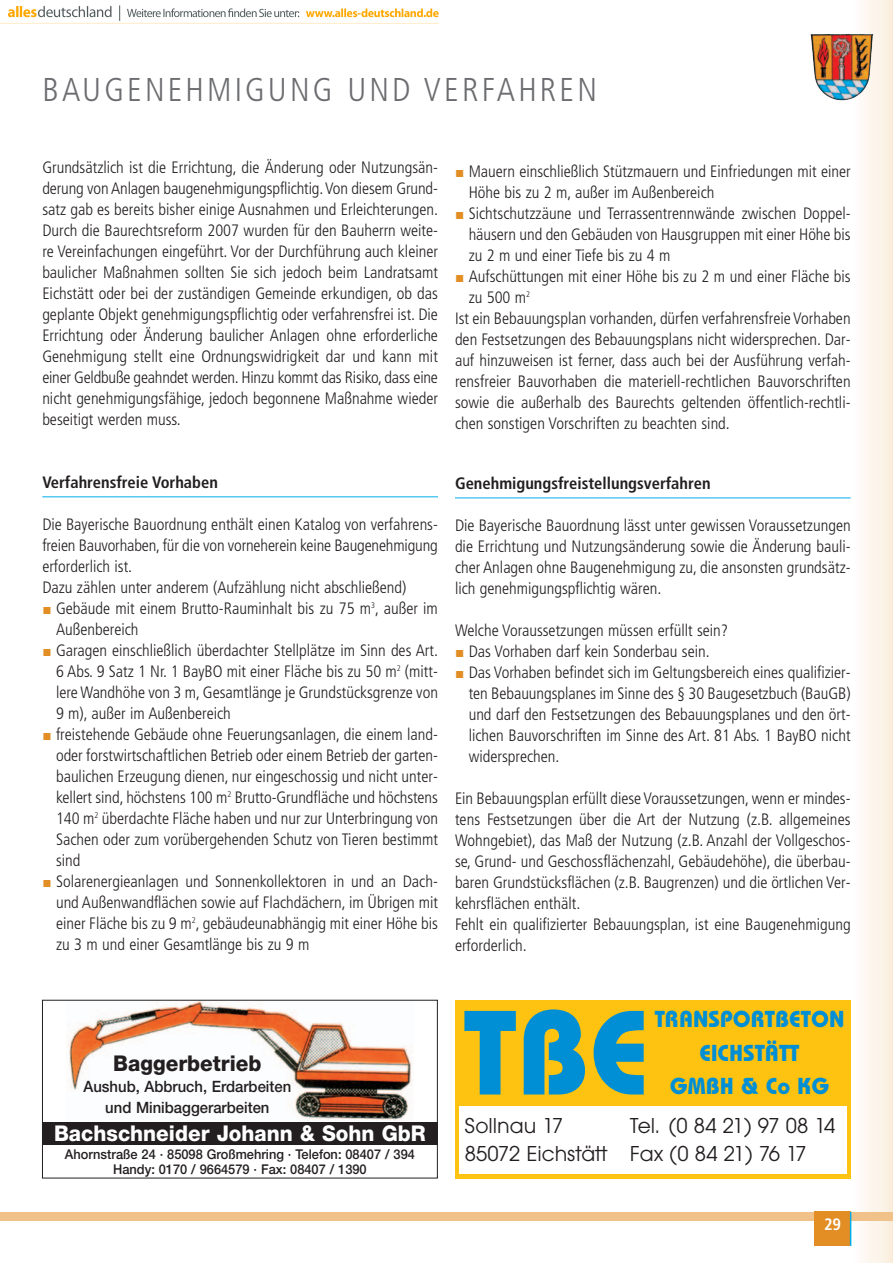
<style>
.page{position:relative;width:893px;height:1263px;background:#fff}
.page>*{position:absolute;margin:0;border:0;box-sizing:border-box;transform-origin:0 0}
.t1{font:119.55px "Bauhaus Bold+OLEKCV";color:#008fd5}
.t2{font:300 condensed 33px "Frutiger";letter-spacing:.095em;color:#6c6d70}
.t3{font:23.1px/33.5px "Bauhaus Bold+OLEKCV";color:#008fd5;text-align:center}
.t4{font:22.5px/28px "Avant Garde Gothic Itc T Book+BXEQPC";color:#231f20}
.t5{font:21.75px "Helvetica Neue Heavy+BBWYGU";color:#fff;scale:.95 1}
.t6{font:21.75px "Helvetica Neue Heavy+BBWYGU";color:#231f20;scale:.95 1}
.t7{font:300 condensed 16.5px/21px "Frutiger";color:#231f20;text-align:justify}
.t8{font:700 condensed 16.5px "Frutiger";color:#231f20}
.t9{font:700 condensed 16.5px "Frutiger";color:#fff}
.t10{font:15.6px/20.7px "Helvetica Neue Medium+WOAJLU";color:#231f20;text-align:center;scale:.95 1}
.t11{font:13.5px/15px "Helvetica Neue Medium+WOAJLU";color:#231f20;text-align:center;scale:.95 1}
.s1{font-family:"European Pi Three";font-weight:400;font-stretch:normal;color:#e28e25}
</style>
<div class="page">
<div style="left:854px;top:0;width:5px;height:1263px;background:#fefdfb"></div>
<div style="left:858px;top:0;width:5px;height:1263px;background:#fdfaf7"></div>
<div style="left:862px;top:0;width:5px;height:1263px;background:#fdf8f2"></div>
<div style="left:866px;top:0;width:6px;height:1263px;background:#fcf7ee"></div>
<div style="left:871px;top:0;width:5px;height:1263px;background:#fcf5ea"></div>
<div style="left:875px;top:0;width:5px;height:1263px;background:#fcf3e6"></div>
<div style="left:877px;top:0;width:5px;height:1263px;background:#fbf2e4"></div>
<div style="left:882px;top:0;width:5px;height:1263px;background:#fbf2e5"></div>
<div style="left:886px;top:0;width:5px;height:1263px;background:#fbedda"></div>
<hr style="left:889px;top:0;width:3px;height:1263px;background:#faebd7">
<hr style="left:42px;top:496px;width:396px;height:1px;background:#00adeb">
<hr style="left:455px;top:498px;width:395px;height:1px;background:#00adeb">
<img style="left:810px;top:34px;width:63px;height:66px">
<div style="left:0;top:1212px;width:892px;height:8px;background:#f0c189"></div>
<div style="left:814px;top:1212px;width:36px;height:34px;background:#e28e25"></div>
<hr style="left:849px;top:1212px;width:2px;height:34px;background:#00adeb">
<img style="left:67px;top:1002px;width:346px;height:118px">
<div style="left:42px;top:1000px;width:396px;height:178px;border:1px solid #231f20"></div>
<div style="left:42px;top:1123px;width:396px;height:22px;background:#231f20"></div>
<div style="left:455px;top:1000px;width:395px;height:178px;background:#fec210"></div>
<div style="left:459px;top:1107px;width:387px;height:67px;background:#fff"></div>
<img style="left:0;top:5px;width:439px;height:19px">
<h2 class="t2" style="left:42px;top:77px;width:556px">BAUGENEHMIGUNG UND VERFAHREN</h2>
<p class="t7" style="left:42px;top:158px;width:397px">Grundsätzlich ist die Errichtung, die Änderung oder Nutzungsän&shy;derung von Anlagen baugenehmigungspflichtig.Von diesem Grund&shy;satz gab es bereits bisher einige Ausnahmen und Erleichterungen.<br>Durch die Baurechtsreform 2007 wurden für den Bauherrn weite&shy;re Vereinfachungen eingeführt. Vor der Durchführung auch kleiner baulicher Maßnahmen sollten Sie sich jedoch beim Landratsamt Eichstätt oder bei der zuständigen Gemeinde erkundigen, ob das geplante Objekt genehmigungspflichtig oder verfahrensfrei ist. Die Errichtung oder Änderung baulicher Anlagen ohne erforderliche Genehmigung stellt eine Ordnungswidrigkeit dar und kann mit einer Geldbuße geahndet werden. Hinzu kommt das Risiko, dass eine nicht genehmigungsfähige, jedoch begonnene Maßnahme wieder beseitigt werden muss.</p>
<p class="t8" style="left:42px;top:476px;width:177px">Verfahrensfreie Vorhaben</p>
<p class="t7" style="left:42px;top:515px;width:397px;text-align:left">Die Bayerische Bauordnung enthält einen Katalog von verfahrens&shy;freien Bauvorhaben, für die von vorneherein keine Baugenehmigung erforderlich ist.<br>Dazu zählen unter anderem (Aufzählung nicht abschließend)</p>
<p class="t7" style="left:56px;top:599px;width:383px;text-indent:-14px"><span class="s1">-</span> Gebäude mit einem Brutto-Rauminhalt bis zu 75 m<sup>3</sup>, außer im<br>Außenbereich</p>
<p class="t7" style="left:56px;top:641px;width:383px;text-indent:-14px"><span class="s1">-</span> Garagen einschließlich überdachter Stellplätze im Sinn des Art.<br>6 Abs. 9 Satz 1 Nr. 1 BayBO mit einer Fläche bis zu 50 m<sup>2</sup> (mitt&shy;lere Wandhöhe von 3 m, Gesamtlänge je Grundstücksgrenze von 9 m), außer im Außenbereich</p>
<p class="t7" style="left:56px;top:725px;width:383px;text-indent:-14px"><span class="s1">-</span> freistehende Gebäude ohne Feuerungsanlagen, die einem land&shy;oder forstwirtschaftlichen Betrieb oder einem Betrieb der garten&shy;baulichen Erzeugung dienen, nur eingeschossig und nicht unter&shy;kellert sind, höchstens 100 m<sup>2</sup> Brutto-Grundfläche und höchstens 140 m<sup>2</sup> überdachte Fläche haben und nur zur Unterbringung von Sachen oder zum vorübergehenden Schutz von Tieren bestimmt sind</p>
<p class="t7" style="left:56px;top:872px;width:383px;text-indent:-14px"><span class="s1">-</span> Solarenergieanlagen und Sonnenkollektoren in und an Dach&shy;und Außenwandflächen sowie auf Flachdächern, im Übrigen mit einer Fläche bis zu 9 m<sup>2</sup>, gebäudeunabhängig mit einer Höhe bis zu 3 m und einer Gesamtlänge bis zu 9 m</p>
<p class="t7" style="left:468px;top:162px;width:383px;text-indent:-14px"><span class="s1">-</span> Mauern einschließlich Stützmauern und Einfriedungen mit einer<br>Höhe bis zu 2 m, außer im Außenbereich</p>
<p class="t7" style="left:468px;top:204px;width:383px;text-indent:-14px"><span class="s1">-</span> Sichtschutzzäune und Terrassentrennwände zwischen Doppel&shy;häusern und den Gebäuden von Hausgruppen mit einer Höhe bis zu 2 m und einer Tiefe bis zu 4 m</p>
<p class="t7" style="left:455px;top:267px;width:397px"><span class="s1">-</span> Aufschüttungen mit einer Höhe bis zu 2 m und einer Fläche bis</p>
<p class="t7" style="left:468px;top:288px;width:63px">zu 500 m<sup>2</sup></p>
<p class="t7" style="left:455px;top:309px;width:397px">Ist ein Bebauungsplan vorhanden, dürfen verfahrensfreie Vorhaben</p>
<p class="t7" style="left:455px;top:330px;width:397px">den Festsetzungen des Bebauungsplans nicht widersprechen. Dar-</p>
<p class="t7" style="left:455px;top:351px;width:397px">auf hinzuweisen ist ferner, dass auch bei der Ausführung verfah-</p>
<p class="t7" style="left:455px;top:372px;width:397px">rensfreier Bauvorhaben die materiell-rechtlichen Bauvorschriften</p>
<p class="t7" style="left:455px;top:393px;width:397px">sowie die außerhalb des Baurechts geltenden öffentlich-rechtli-</p>
<p class="t7" style="left:455px;top:414px;width:276px">chen sonstigen Vorschriften zu beachten sind.</p>
<p class="t8" style="left:455px;top:477px;width:257px">Genehmigungsfreistellungsverfahren</p>
<p class="t7" style="left:455px;top:516px;width:397px">Die Bayerische Bauordnung lässt unter gewissen Voraussetzungen die Errichtung und Nutzungsänderung sowie die Änderung bauli&shy;cher Anlagen ohne Baugenehmigung zu, die ansonsten grundsätz&shy;lich genehmigungspflichtig wären.</p>
<p class="t7" style="left:455px;top:621px;width:275px">Welche Voraussetzungen müssen erfüllt sein?</p>
<p class="t7" style="left:455px;top:642px;width:256px"><span class="s1">-</span> Das Vorhaben darf kein Sonderbau sein.</p>
<p class="t7" style="left:468px;top:663px;width:383px;text-indent:-14px"><span class="s1">-</span> Das Vorhaben befindet sich im Geltungsbereich eines qualifizier&shy;ten Bebauungsplanes im Sinne des § 30 Baugesetzbuch (BauGB) und darf den Festsetzungen des Bebauungsplanes und den ört&shy;lichen Bauvorschriften im Sinne des Art. 81 Abs. 1 BayBO nicht widersprechen.</p>
<p class="t7" style="left:455px;top:789px;width:397px;text-align:left">Ein Bebauungsplan erfüllt diese Voraussetzungen, wenn er mindes&shy;tens Festsetzungen über die Art der Nutzung (z.B. allgemeines Wohngebiet), das Maß der Nutzung (z.B. Anzahl der Vollgeschos&shy;se, Grund- und Geschossflächenzahl, Gebäudehöhe), die überbau&shy;baren Grundstücksflächen (z.B. Baugrenzen) und die örtlichen Ver&shy;kehrsflächen enthält.<br>Fehlt ein qualifizierter Bebauungsplan, ist eine Baugenehmigung erforderlich.</p>
<h3 class="t6" style="left:113px;top:1056px;width:157px">Baggerbetrieb</h3>
<p class="t10" style="left:83px;top:1078px;width:220px">Aushub, Abbruch, Erdarbeiten und Minibaggerarbeiten</p>
<h3 class="t5" style="left:54px;top:1126px;width:393px">Bachschneider Johann &amp; Sohn GbR</h3>
<p class="t11" style="left:65px;top:1148px;width:370px">Ahornstraße 24 · 85098 Großmehring · Telefon: 08407 / 394<br>Handy: 0170 / 9664579 · Fax: 08407 / 1390</p>
<h1 class="t1" style="left:463px;top:1009px;width:187px">TBE</h1>
<h3 class="t3" style="left:654px;top:1005px;width:191px">TRANSPORTBETON<br>EICHSTÄTT<br>GMBH &amp; Co KG</h3>
<h3 class="t4" style="left:465px;top:1111px;width:100px">Sollnau 17</h3>
<h3 class="t4" style="left:465px;top:1111px;width:372px;text-indent:165px">Tel. (0 84 21) 97 08 14<br>85072 Eichstätt Fax (0 84 21) 76 17</h3>
<p class="t9" style="left:824px;top:1218px;width:19px">29</p>
</div>
